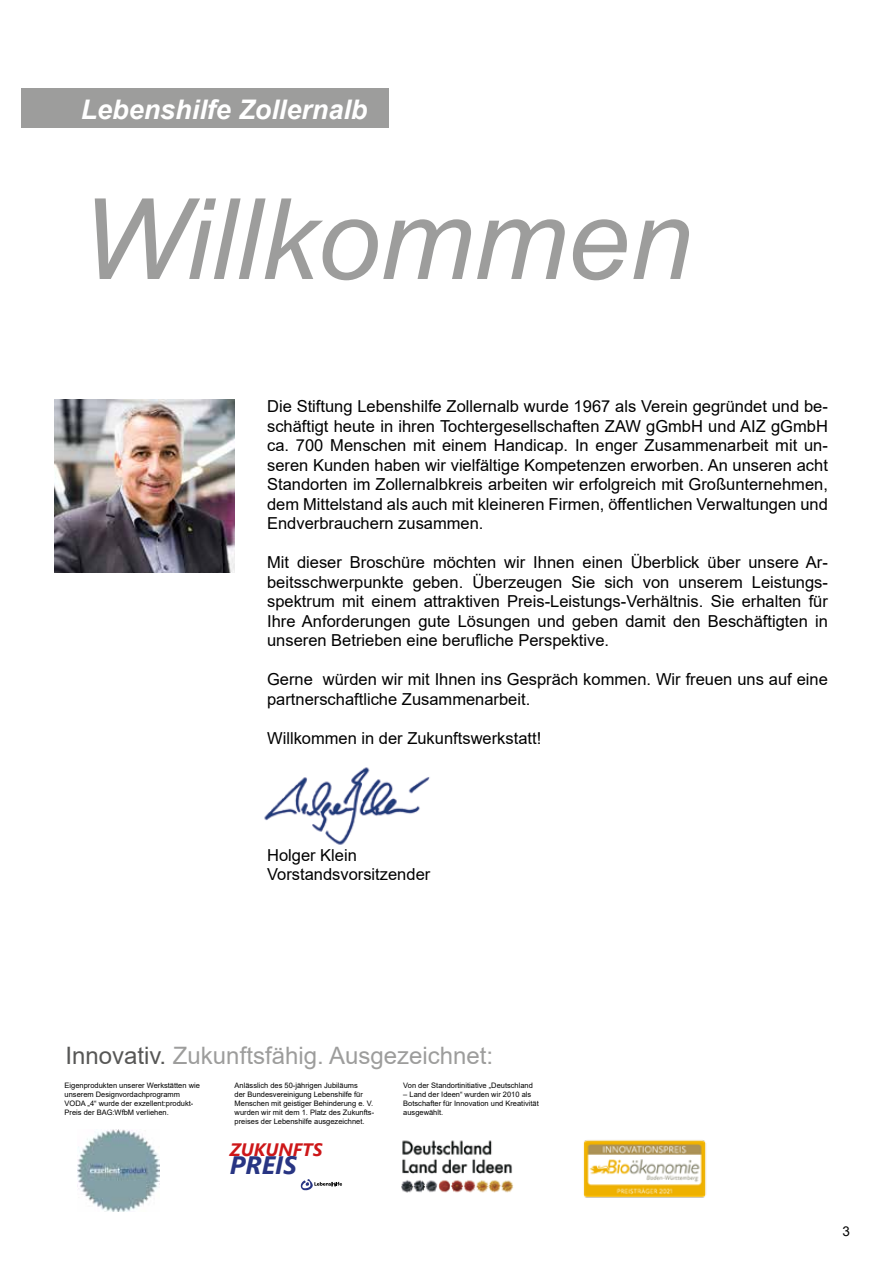
<style>
.page{position:relative;width:893px;height:1263px;background:#fff}
.page>*{position:absolute;margin:0;border:0;box-sizing:border-box;transform-origin:0 0}
.t1{font:italic 112.5px "Arial";color:#9d9d9c}
.t2{font:italic 700 27px "Arial";color:#fff}
.t3{font:italic 700 25.2px "Segoe UI";color:#283583}
.t4{font:24px "Arial";color:#9d9d9c}
.t5{font:italic 700 18px "Segoe UI";color:#cd1719}
.t6{font:16.5px/19.5px "Arial";color:#000;text-align:justify}
.t7{font:13.5px "Arial";color:#000}
.t8{font:7.5px/9px "Arial";color:#000}
.s1{color:#575756}
</style>
<div class="page">
<img style="left:401px;top:1140px;width:113px;height:53px">
<img style="left:77px;top:1129px;width:82px;height:82px">
<svg style="left:301px;top:1179px;width:41px;height:11px"></svg>
<img style="left:583px;top:1140px;width:123px;height:58px">
<div style="left:21px;top:88px;width:368px;height:40px;background:#9d9d9c"></div>
<img style="left:264px;top:767px;width:166px;height:78px">
<img style="left:54px;top:400px;width:181px;height:173px">
<h2 class="t2" style="left:81px;top:92px;width:288px">Lebenshilfe Zollernalb</h2>
<h1 class="t1" style="left:81px;top:167px;width:613px">Willkommen</h1>
<p class="t6" style="left:267px;top:397px;width:562px">Die Stiftung Lebenshilfe Zollernalb wurde 1967 als Verein gegründet und be&shy;schäftigt heute in ihren Tochtergesellschaften ZAW gGmbH und AIZ gGmbH ca. 700 Menschen mit einem Handicap. In enger Zusammenarbeit mit un&shy;seren Kunden haben wir vielfältige Kompetenzen erworben. An unseren acht Standorten im Zollernalbkreis arbeiten wir erfolgreich mit Großunternehmen, dem Mittelstand als auch mit kleineren Firmen, öffentlichen Verwaltungen und Endverbrauchern zusammen.</p>
<p class="t6" style="left:267px;top:553px;width:562px">Mit dieser Broschüre möchten wir Ihnen einen Überblick über unsere Ar&shy;beitsschwerpunkte geben. Überzeugen Sie sich von unserem Leistungs&shy;spektrum mit einem attraktiven Preis-Leistungs-Verhältnis. Sie erhalten für Ihre Anforderungen gute Lösungen und geben damit den Beschäftigten in unseren Betrieben eine berufliche Perspektive.</p>
<p class="t6" style="left:267px;top:670px;width:562px">Gerne würden wir mit Ihnen ins Gespräch kommen. Wir freuen uns auf eine partnerschaftliche Zusammenarbeit.</p>
<p class="t6" style="left:267px;top:728px;width:276px">Willkommen in der Zukunftswerkstatt!</p>
<p class="t6" style="left:267px;top:845px;width:165px">Holger Klein<br>Vorstandsvorsitzender</p>
<h3 class="t4" style="left:65px;top:1038px;width:429px"><span class="s1">Innovativ.</span> Zukunftsfähig. Ausgezeichnet:</h3>
<p class="t8" style="left:403px;top:1080px;width:131px">Von der Standortinitiative „Deutschland</p>
<p class="t8" style="left:403px;top:1089px;width:137px">– Land der Ideen“ wurden wir 2010 als<br>Botschafter für Innovation und Kreativität ausgewählt.</p>
<p class="t8" style="left:65px;top:1080px;width:137px">Eigenprodukten unserer Werkstätten wie unserem Designvordachprogramm VODA „4“ wurde der exzellent:produkt-Preis der BAG:WfbM verliehen.</p>
<p class="t8" style="left:235px;top:1080px;width:141px">Anlässlich des 50-jährigen Jubiläums<br>der Bundesvereinigung Lebenshilfe für Menschen mit geistiger Behinderung e. V. wurden wir mit dem 1. Platz des Zukunfts&shy;preises der Lebenshilfe ausgezeichnet.</p>
<p class="t5" style="left:230px;top:1133px;width:94px">ZUKUNFTS</p>
<h3 class="t3" style="left:230px;top:1142px;width:68px">PREIS</h3>
<p class="t7" style="left:842px;top:1222px;width:9px">3</p>
</div>
